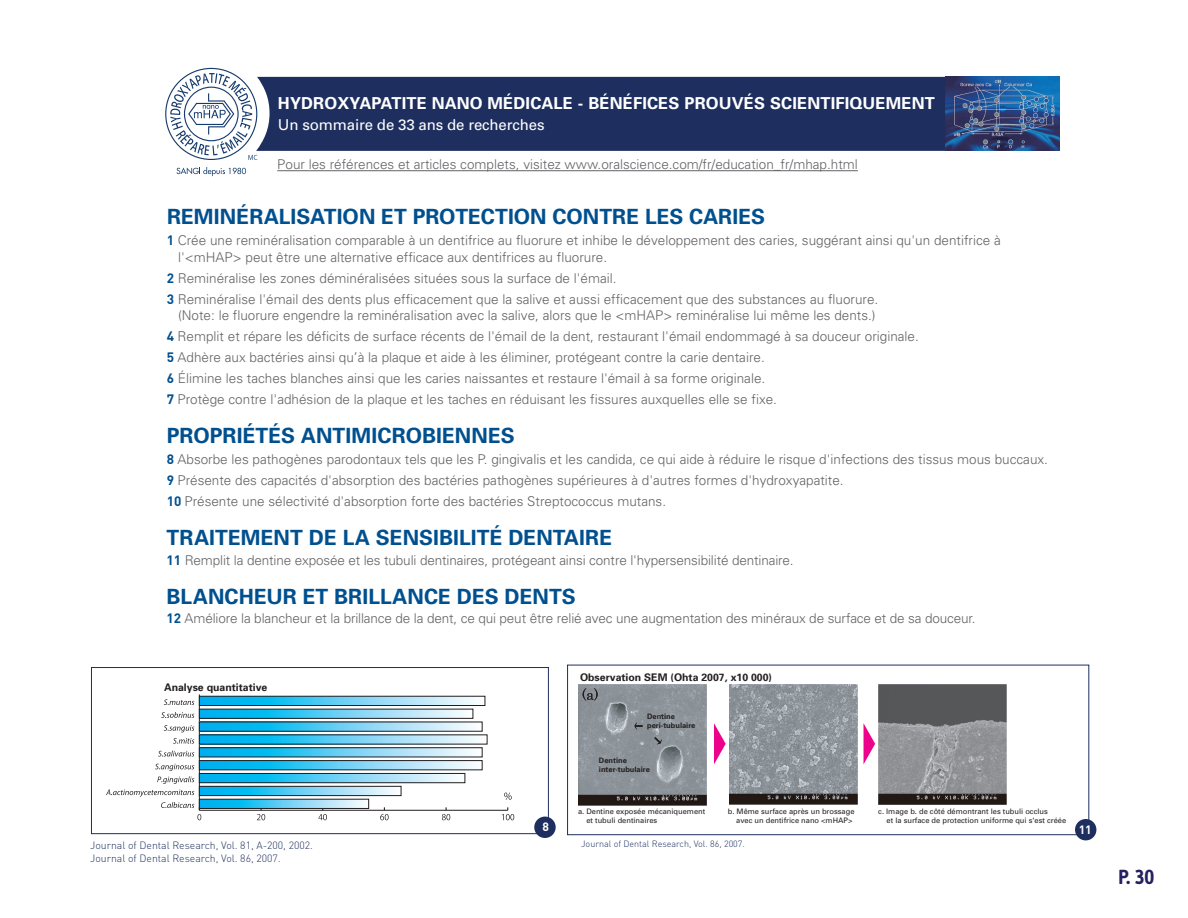
<style>
.page{position:relative;width:1188px;height:918px;background:#fff}
.page>*{position:absolute;margin:0;border:0;box-sizing:border-box;transform-origin:0 0}
.t1{font:700 21px "Univers";letter-spacing:.005em;color:#00508f}
.t2{font:700 21px "Innfoo 2";color:#252161}
.t3{font:700 16.5px "Univers";letter-spacing:.01em;color:#fff}
.t4{font:15px "Univers";letter-spacing:-.01em;color:#fff}
.t5{font:300 13.5px/21px "Univers";color:#636366}
.t6{font:700 12px "DIN";color:#fff}
.t7{font:300 10.5px/13px "DIN";color:#1e2f5f}
.t8{font:700 10.5px "Univers";color:#231f20}
.t9{font:300 9px "DIN";color:#1e2f5f}
.t10{font:7.5px/9px "Univers";color:#231f20}
.t11{font:700 7.5px/9px "Univers";color:#231f20}
.s1{font-family:"DIN";font-weight:700;color:#00508f}
</style>
<div class="page">
<img style="left:91px;top:67px;width:1006px;height:774px">
<div style="left:257px;top:77px;width:689px;height:74px;background:#1e2f5f"></div>
<hr style="left:277px;top:170px;width:581px;height:1px;background:#636366">
<img style="left:946px;top:77px;width:113px;height:74px">
<img style="left:879px;top:684px;width:128px;height:120px">
<img style="left:729px;top:684px;width:128px;height:121px">
<img style="left:579px;top:685px;width:128px;height:120px">
<div style="left:567px;top:665px;width:522px;height:170px;border:1px solid #1e2f5f"></div>
<div style="left:91px;top:667px;width:458px;height:167px;border:1px solid #1e2f5f"></div>
<hr style="left:199px;top:810px;width:309px;height:1px;background:#231f20">
<svg style="left:257px;top:809px;width:8px;height:11px"></svg>
<svg style="left:318px;top:809px;width:9px;height:11px"></svg>
<svg style="left:380px;top:807px;width:9px;height:13px"></svg>
<svg style="left:442px;top:807px;width:8px;height:13px"></svg>
<svg style="left:502px;top:807px;width:12px;height:13px"></svg>
<hr style="left:199px;top:694px;width:1px;height:116px;background:#231f20">
<svg style="left:201px;top:698px;width:282px;height:6px;background:#6bd2f5"></svg>
<div style="left:199px;top:696px;width:286px;height:10px;border:1px solid #231f20"></div>
<svg style="left:201px;top:711px;width:270px;height:6px;background:#6bd2f5"></svg>
<div style="left:199px;top:709px;width:274px;height:10px;border:1px solid #231f20"></div>
<svg style="left:201px;top:724px;width:279px;height:6px;background:#6ad2f5"></svg>
<div style="left:199px;top:722px;width:283px;height:10px;border:1px solid #231f20"></div>
<svg style="left:201px;top:737px;width:284px;height:5px"></svg>
<svg style="left:201px;top:749px;width:279px;height:6px;background:#6ad1f5"></svg>
<div style="left:199px;top:747px;width:283px;height:10px;border:1px solid #231f20"></div>
<svg style="left:201px;top:762px;width:279px;height:6px;background:#6ad1f5"></svg>
<div style="left:199px;top:760px;width:283px;height:10px;border:1px solid #231f20"></div>
<svg style="left:207px;top:775px;width:256px;height:6px;background:#6bd2f5"></svg>
<div style="left:199px;top:773px;width:266px;height:10px;border:1px solid #231f20"></div>
<svg style="left:207px;top:788px;width:192px;height:6px"></svg>
<div style="left:199px;top:786px;width:202px;height:10px;border:1px solid #231f20"></div>
<svg style="left:207px;top:801px;width:160px;height:6px"></svg>
<div style="left:199px;top:799px;width:170px;height:10px;border:1px solid #231f20"></div>
<svg style="left:106px;top:764px;width:101px;height:56px"></svg>
<svg style="left:158px;top:751px;width:49px;height:6px"></svg>
<svg style="left:173px;top:738px;width:34px;height:6px"></svg>
<svg style="left:164px;top:725px;width:43px;height:7px"></svg>
<svg style="left:161px;top:712px;width:46px;height:6px"></svg>
<svg style="left:164px;top:699px;width:43px;height:6px"></svg>
<svg style="left:504px;top:793px;width:8px;height:7px"></svg>
<svg style="left:634px;top:723px;width:9px;height:7px"></svg>
<svg style="left:583px;top:688px;width:15px;height:13px"></svg>
<svg style="left:654px;top:737px;width:8px;height:7px"></svg>
<svg style="left:864px;top:723px;width:11px;height:41px"></svg>
<svg style="left:714px;top:723px;width:12px;height:41px"></svg>
<div style="left:534px;top:817px;width:22px;height:21px;background:#1e2f5f;border-radius:50%"></div>
<div style="left:1075px;top:819px;width:21px;height:21px;background:#1e2f5f;border-radius:50%"></div>
<svg style="left:177px;top:167px;width:69px;height:9px"></svg>
<svg style="left:165px;top:68px;width:92px;height:92px"></svg>
<p class="t3" style="left:278px;top:93px;width:658px">HYDROXYAPATITE NANO MÉDICALE - BÉNÉFICES PROUVÉS SCIENTIFIQUEMENT</p>
<p class="t4" style="left:278px;top:115px;width:268px">Un sommaire de 33 ans de recherches</p>
<p class="t5" style="left:277px;top:154px;width:582px">Pour les références et articles complets, visitez www.oralscience.com/fr/education_fr/mhap.html</p>
<h1 class="t1" style="left:167px;top:203px;width:600px">REMINÉRALISATION ET PROTECTION CONTRE LES CARIES</h1>
<p class="t5" style="left:178px;top:232px;width:824px;line-height:16.5px;text-indent:-11px"><span class="s1">1</span> Crée une reminéralisation comparable à un dentifrice au fluorure et inhibe le développement des caries, suggérant ainsi qu'un dentifrice à l'&lt;mHAP&gt; peut être une alternative efficace aux dentifrices au fluorure.</p>
<p class="t5" style="left:167px;top:267px;width:713px"><span class="s1">2</span> Reminéralise les zones déminéralisées situées sous la surface de l'émail.<br><span class="s1">3</span> Reminéralise l'émail des dents plus efficacement que la salive et aussi efficacement que des substances au fluorure.</p>
<p class="t5" style="left:167px;top:304px;width:754px;text-indent:11px">(Note: le fluorure engendre la reminéralisation avec la salive, alors que le &lt;mHAP&gt; reminéralise lui même les dents.)<br><span class="s1">4</span> Remplit et répare les déficits de surface récents de l'émail de la dent, restaurant l'émail endommagé à sa douceur originale.<br><span class="s1">5</span> Adhère aux bactéries ainsi qu’à la plaque et aide à les éliminer, protégeant contre la carie dentaire.<br><span class="s1">6</span> Élimine les taches blanches ainsi que les caries naissantes et restaure l'émail à sa forme originale.<br><span class="s1">7</span> Protège contre l'adhésion de la plaque et les taches en réduisant les fissures auxquelles elle se fixe.</p>
<h1 class="t1" style="left:167px;top:422px;width:349px">PROPRIÉTÉS ANTIMICROBIENNES</h1>
<p class="t5" style="left:167px;top:448px;width:883px"><span class="s1">8</span> Absorbe les pathogènes parodontaux tels que les P. gingivalis et les candida, ce qui aide à réduire le risque d'infections des tissus mous buccaux.<br><span class="s1">9</span> Présente des capacités d'absorption des bactéries pathogènes supérieures à d'autres formes d'hydroxyapatite.<br><span class="s1">10</span> Présente une sélectivité d'absorption forte des bactéries Streptococcus mutans.</p>
<h1 class="t1" style="left:167px;top:524px;width:447px">TRAITEMENT DE LA SENSIBILITÉ DENTAIRE</h1>
<p class="t5" style="left:167px;top:549px;width:629px"><span class="s1">11</span> Remplit la dentine exposée et les tubuli dentinaires, protégeant ainsi contre l'hypersensibilité dentinaire.</p>
<h1 class="t1" style="left:167px;top:583px;width:411px">BLANCHEUR ET BRILLANCE DES DENTS</h1>
<p class="t5" style="left:167px;top:607px;width:811px"><span class="s1">12</span> Améliore la blancheur et la brillance de la dent, ce qui peut être relié avec une augmentation des minéraux de surface et de sa douceur.</p>
<p class="t8" style="left:164px;top:681px;width:105px">Analyse quantitative</p>
<p class="t8" style="left:580px;top:671px;width:194px">Observation SEM (Ohta 2007, x10 000)</p>
<p class="t11" style="left:647px;top:711px;width:50px">Dentine peri-tubulaire</p>
<p class="t11" style="left:599px;top:755px;width:52px">Dentine inter-tubulaire</p>
<p class="t10" style="left:586px;top:807px;width:120px;text-indent:-8px">a. Dentine exposée mécaniquement et tubuli dentinaires</p>
<p class="t10" style="left:728px;top:807px;width:128px;text-align:right">b. Même surface après un brossage avec un dentifrice nano &lt;mHAP&gt;</p>
<p class="t10" style="left:887px;top:807px;width:181px;text-indent:-8px">c. Image b. de côté démontrant les tubuli occlus<br>et la surface de protection uniforme qui s'est créée</p>
<p class="t6" style="left:542px;top:819px;width:8px">8</p>
<p class="t6" style="left:1079px;top:822px;width:15px">11</p>
<p class="t7" style="left:90px;top:838px;width:224px">Journal of Dental Research, Vol. 81, A-200, 2002.<br>Journal of Dental Research, Vol. 86, 2007.</p>
<p class="t9" style="left:581px;top:838px;width:165px">Journal of Dental Research, Vol. 86, 2007.</p>
<h1 class="t2" style="left:1118px;top:864px;width:38px">P. 30</h1>
</div>
